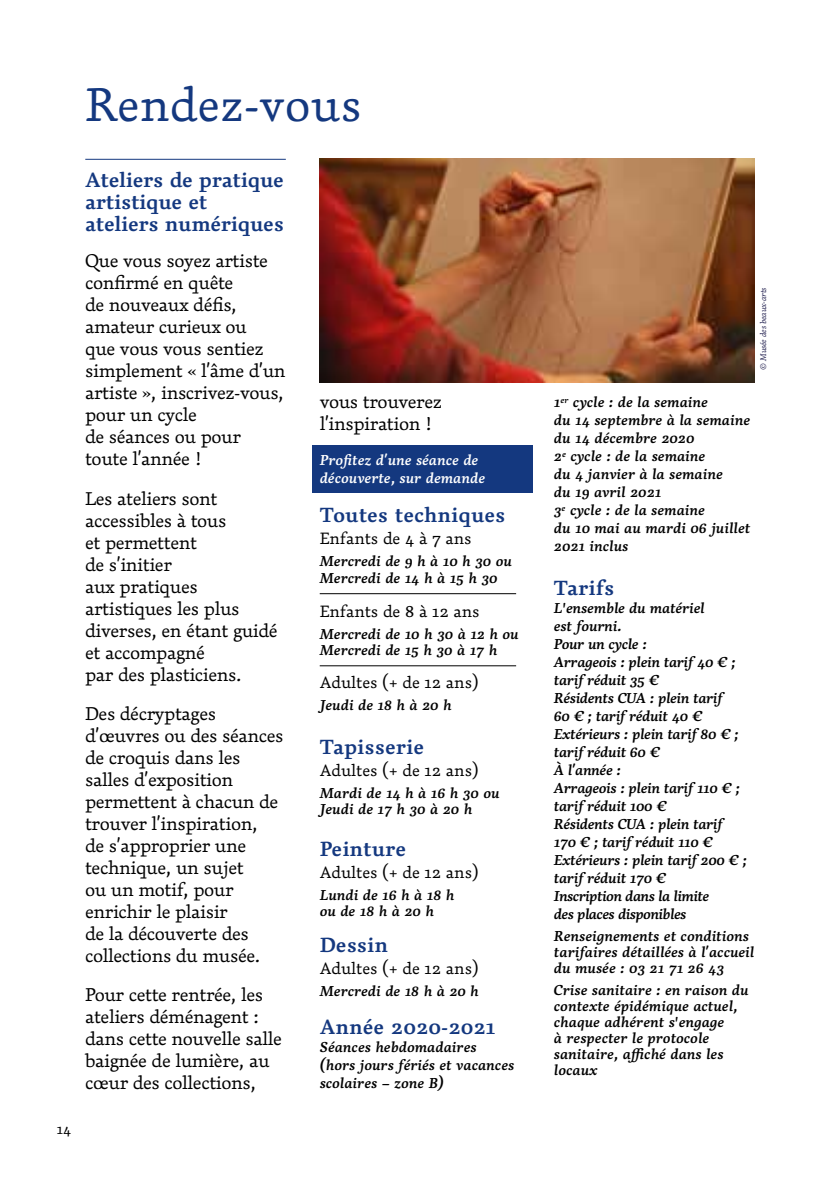
<style>
.page{position:relative;width:840px;height:1191px;background:#fff}
.page>*{position:absolute;margin:0;border:0;box-sizing:border-box;transform-origin:0 0}
.t1{font:300 46px "Dederon LOT";color:#14387f}
.t2{font:600 20px/22px "Dederon LOT";color:#14387f}
.t3{font:300 18px/22px "Dederon LOT";letter-spacing:-.025em;color:#000}
.t4{font:300 16px "Dederon LOT";letter-spacing:-.005em;color:#000}
.t5{font:italic 600 14px/16px "Dederon LOT";letter-spacing:-.005em;color:#000}
.t6{font:italic 600 14px/18px "Dederon LOT";letter-spacing:-.03em;color:#000}
.t7{font:italic 600 14px/18px "Dederon LOT";letter-spacing:-.005em;color:#fff}
.t8{font:300 14px "Dederon LOT";color:#000}
.t9{font:italic 300 8px "Dederon LOT";letter-spacing:-.02em;color:#232150}
</style>
<div class="page">
<div style="left:312px;top:446px;width:220px;height:47px;background:#14387f"></div>
<hr style="left:85px;top:159px;width:201px;height:1px;background:#14387f">
<img style="left:319px;top:159px;width:435px;height:223px">
<hr style="left:319px;top:593px;width:197px;height:1px;background:#000">
<hr style="left:319px;top:665px;width:197px;height:1px;background:#000">
<h1 class="t1" style="left:85px;top:76px;width:278px">Rendez-vous</h1>
<p class="t2" style="left:85px;top:169px;width:200px">Ateliers de pratique artistique et ateliers numériques</p>
<p class="t3" style="left:85px;top:250px;width:202px">Que vous soyez artiste confirmé en quête<br>de nouveaux défis, amateur curieux ou<br>que vous vous sentiez simplement « l’âme d’un artiste », inscrivez-vous, pour un cycle<br>de séances ou pour toute l’année !</p>
<p class="t3" style="left:85px;top:487px;width:194px">Les ateliers sont accessibles à tous<br>et permettent<br>de s’initier<br>aux pratiques artistiques les plus diverses, en étant guidé et accompagné<br>par des plasticiens.</p>
<p class="t3" style="left:85px;top:702px;width:200px">Des décryptages d’œuvres ou des séances de croquis dans les salles d’exposition permettent à chacun de trouver l’inspiration,<br>de s’approprier une technique, un sujet<br>ou un motif, pour enrichir le plaisir<br>de la découverte des collections du musée.</p>
<p class="t3" style="left:85px;top:983px;width:198px">Pour cette rentrée, les ateliers déménagent : dans cette nouvelle salle baignée de lumière, au cœur des collections,</p>
<p class="t8" style="left:57px;top:1120px;width:16px">14</p>
<p class="t3" style="left:319px;top:390px;width:124px">vous trouverez l’inspiration !</p>
<p class="t7" style="left:319px;top:451px;width:167px">Profitez d’une séance de découverte, sur demande</p>
<p class="t2" style="left:319px;top:504px;width:187px">Toutes techniques</p>
<p class="t4" style="left:319px;top:528px;width:153px">Enfants de 4 à 7 ans</p>
<p class="t5" style="left:319px;top:552px;width:194px;line-height:17px">Mercredi de 9 h à 10 h 30 ou<br>Mercredi de 14 h à 15 h 30</p>
<p class="t4" style="left:319px;top:601px;width:161px">Enfants de 8 à 12 ans</p>
<p class="t5" style="left:319px;top:625px;width:200px">Mercredi de 10 h 30 à 12 h ou<br>Mercredi de 15 h 30 à 17 h</p>
<p class="t4" style="left:319px;top:672px;width:160px">Adultes (+ de 12 ans)</p>
<p class="t5" style="left:319px;top:697px;width:133px">Jeudi de 18 h à 20 h</p>
<p class="t2" style="left:319px;top:736px;width:106px">Tapisserie</p>
<p class="t4" style="left:319px;top:760px;width:160px">Adultes (+ de 12 ans)</p>
<p class="t5" style="left:319px;top:785px;width:181px">Mardi de 14 h à 16 h 30 ou<br>Jeudi de 17 h 30 à 20 h</p>
<p class="t2" style="left:319px;top:838px;width:88px">Peinture</p>
<p class="t4" style="left:319px;top:862px;width:160px">Adultes (+ de 12 ans)</p>
<p class="t5" style="left:319px;top:887px;width:136px">Lundi de 16 h à 18 h ou de 18 h à 20 h</p>
<p class="t2" style="left:319px;top:934px;width:70px">Dessin</p>
<p class="t4" style="left:319px;top:958px;width:160px">Adultes (+ de 12 ans)</p>
<p class="t5" style="left:319px;top:983px;width:161px">Mercredi de 18 h à 20 h</p>
<p class="t2" style="left:319px;top:1016px;width:177px">Année 2020-2021</p>
<p class="t5" style="left:319px;top:1038px;width:196px;line-height:18px">Séances hebdomadaires (hors jours fériés et vacances scolaires – zone B)</p>
<p class="t9" style="left:757px;top:370px;width:84px;rotate:-90deg">© Musée des beaux-arts</p>
<p class="t5" style="left:553px;top:393px;width:198px;line-height:18px">1<sup>er</sup> cycle : de la semaine<br>du 14 septembre à la semaine du 14 décembre 2020<br>2<sup>e</sup> cycle : de la semaine<br>du 4 janvier à la semaine<br>du 19 avril 2021<br>3<sup>e</sup> cycle : de la semaine<br>du 10 mai au mardi 06 juillet<br>2021 inclus</p>
<p class="t2" style="left:553px;top:577px;width:62px">Tarifs</p>
<p class="t6" style="left:553px;top:599px;width:194px">L'ensemble du matériel<br>est fourni.<br>Pour un cycle :<br>Arrageois : plein tarif 40 € ; tarif réduit 35 €<br>Résidents CUA : plein tarif<br>60 € ; tarif réduit 40 €<br>Extérieurs : plein tarif 80 € ; tarif réduit 60 €<br>À l’année :<br>Arrageois : plein tarif 110 € ; tarif réduit 100 €<br>Résidents CUA : plein tarif<br>170 € ; tarif réduit 110 €<br>Extérieurs : plein tarif 200 € ; tarif réduit 170 €<br>Inscription dans la limite<br>des places disponibles</p>
<p class="t5" style="left:553px;top:928px;width:202px">Renseignements et conditions tarifaires détaillées à l’accueil du musée : 03 21 71 26 43</p>
<p class="t5" style="left:553px;top:982px;width:196px">Crise sanitaire : en raison du contexte épidémique actuel, chaque adhérent s'engage<br>à respecter le protocole sanitaire, affiché dans les locaux</p>
</div>
